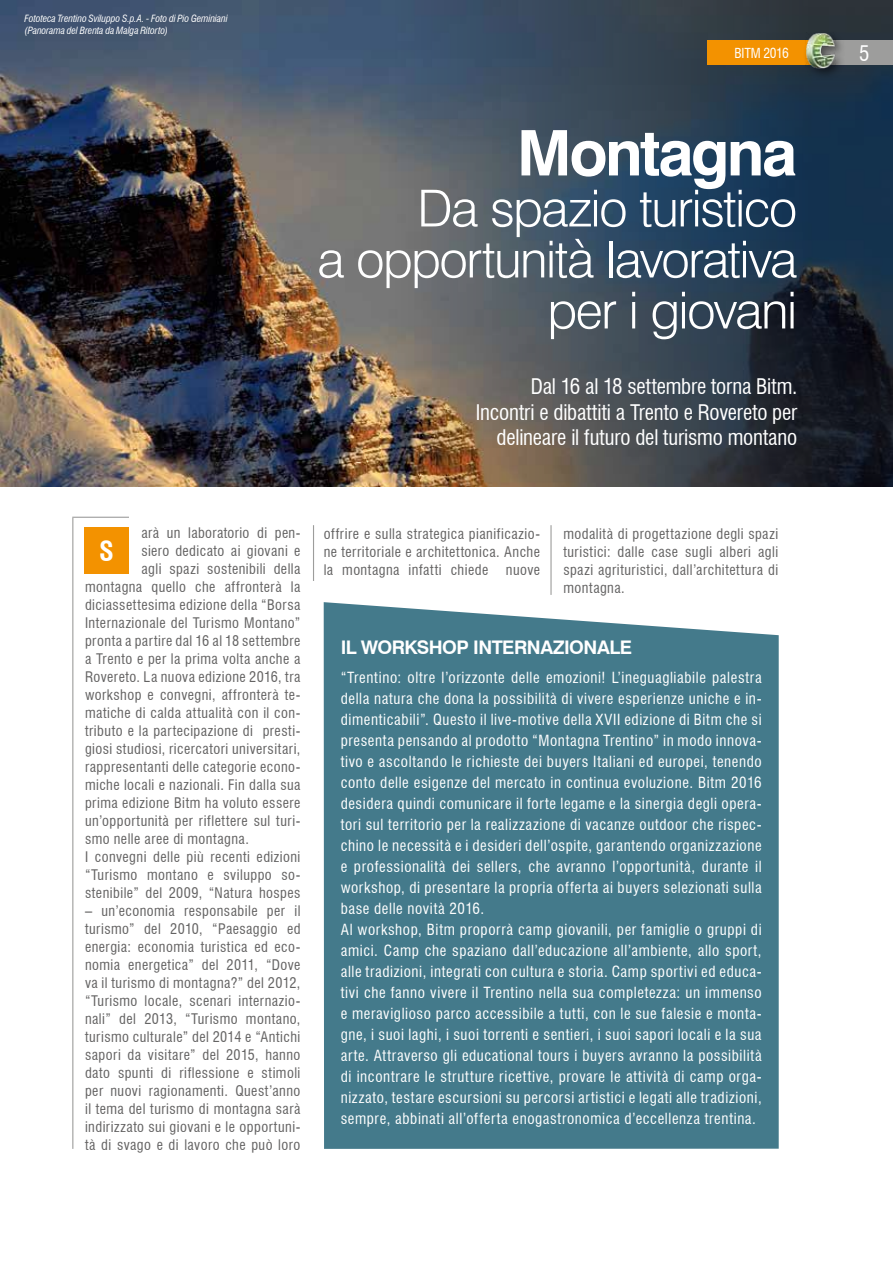
<style>
.page{position:relative;width:893px;height:1263px;background:#fff}
.page>*{position:absolute;margin:0;border:0;box-sizing:border-box;transform-origin:0 0}
.t1{font:700 63px "Swiss 721 BT";letter-spacing:-.04em;color:#fff}
.t2{font:300 51px/51px "Swiss 721 BT";letter-spacing:-.03em;color:#fff;text-align:right}
.t3{font:700 condensed 27px "Swiss 721 BT";color:#fff}
.t4{font:condensed 21px/25.5px "Swiss 721 BT";letter-spacing:-.01em;color:#fff;text-align:right}
.t5{font:700 18.75px "Swiss 721 BT";letter-spacing:-.03em;color:#fff}
.t6{font:condensed 15px/21px "Swiss 721 BT";letter-spacing:.04em;color:#fff}
.t7{font:condensed 14.25px/18px "Swiss 721 BT";letter-spacing:.03em;color:#646363;text-align:justify}
.t8{font:condensed 13.5px "Swiss 721 BT";letter-spacing:-.02em;color:#fff}
.t9{font:italic condensed 9.75px/11.2px "Swiss 721 BT";letter-spacing:-.005em;color:#fff}
</style>
<div class="page">
<img style="left:0;top:0;width:247px;height:487px">
<img style="left:247px;top:0;width:646px;height:487px">
<hr style="left:72px;top:518px;width:1px;height:631px;background:#9d9d9c">
<hr style="left:550px;top:525px;width:2px;height:70px;background:#9d9d9c">
<hr style="left:313px;top:525px;width:1px;height:56px;background:#9d9d9c">
<hr style="left:72px;top:517px;width:57px;height:1px;background:#9d9d9c">
<div style="left:84px;top:527px;width:45px;height:47px;background:#f39200"></div>
<div style="left:814px;top:41px;width:79px;height:24px;background:#9d9d9c"></div>
<div style="left:707px;top:41px;width:104px;height:24px;background:#f39200"></div>
<div style="left:802px;top:30px;width:44px;height:50px;background:#000;opacity:.5"></div>
<img style="left:805px;top:33px;width:30px;height:35px">
<div style="left:324px;top:602px;width:455px;height:547px;background:#447a8b"></div>
<p class="t9" style="left:25px;top:13px;width:205px">Fototeca Trentino Sviluppo S.p.A. - Foto di Pio Geminiani (Panorama del Brenta da Malga Ritorto)</p>
<p class="t8" style="left:734px;top:45px;width:56px">BITM 2016</p>
<h3 class="t4" style="left:859px;top:40px;width:12px">5</h3>
<h1 class="t1" style="left:517px;top:115px;width:282px">Montagna</h1>
<h2 class="t2" style="left:317px;top:182px;width:482px">Da spazio turistico<br>a opportunità lavorativa per i giovani</h2>
<h3 class="t4" style="left:476px;top:374px;width:323px">Dal 16 al 18 settembre torna Bitm.<br>Incontri e dibattiti a Trento e Rovereto per delineare il futuro del turismo montano</h3>
<p class="t7" style="left:141px;top:524px;width:161px">arà un laboratorio di pen-</p>
<p class="t7" style="left:141px;top:542px;width:161px">siero dedicato ai giovani e</p>
<p class="t7" style="left:141px;top:560px;width:161px">agli spazi sostenibili della</p>
<p class="t7" style="left:85px;top:578px;width:217px">montagna quello che affronterà la</p>
<p class="t7" style="left:85px;top:596px;width:217px">diciassettesima edizione della “Borsa</p>
<p class="t7" style="left:85px;top:614px;width:217px">Internazionale del Turismo Montano”</p>
<p class="t7" style="left:85px;top:632px;width:217px">pronta a partire dal 16 al 18 settembre</p>
<p class="t7" style="left:85px;top:650px;width:217px">a Trento e per la prima volta anche a</p>
<p class="t7" style="left:85px;top:668px;width:217px">Rovereto. La nuova edizione 2016, tra</p>
<p class="t7" style="left:85px;top:686px;width:217px">workshop e convegni, affronterà te-</p>
<p class="t7" style="left:85px;top:704px;width:217px">matiche di calda attualità con il con-</p>
<p class="t7" style="left:85px;top:722px;width:217px">tributo e la partecipazione di presti-</p>
<p class="t7" style="left:85px;top:740px;width:217px">giosi studiosi, ricercatori universitari,</p>
<p class="t7" style="left:85px;top:758px;width:217px">rappresentanti delle categorie econo-</p>
<p class="t7" style="left:85px;top:776px;width:217px">miche locali e nazionali. Fin dalla sua</p>
<p class="t7" style="left:85px;top:794px;width:217px">prima edizione Bitm ha voluto essere</p>
<p class="t7" style="left:85px;top:812px;width:217px">un’opportunità per riflettere sul turi-</p>
<p class="t7" style="left:85px;top:830px;width:165px">smo nelle aree di montagna.</p>
<p class="t7" style="left:85px;top:848px;width:217px">I convegni delle più recenti edizioni</p>
<p class="t7" style="left:85px;top:866px;width:217px">“Turismo montano e sviluppo so-</p>
<p class="t7" style="left:85px;top:884px;width:217px">stenibile” del 2009, “Natura hospes</p>
<p class="t7" style="left:85px;top:902px;width:217px">– un’economia responsabile per il turismo” del 2010, “Paesaggio ed energia: economia turistica ed eco&shy;nomia energetica” del 2011, “Dove va il turismo di montagna?” del 2012, “Turismo locale, scenari internazio&shy;nali” del 2013, “Turismo montano, turismo culturale” del 2014 e “Antichi sapori da visitare” del 2015, hanno dato spunti di riflessione e stimoli per nuovi ragionamenti. Quest’anno il tema del turismo di montagna sarà indirizzato sui giovani e le opportuni&shy;tà di svago e di lavoro che può loro</p>
<h3 class="t3" style="left:99px;top:535px;width:16px">s</h3>
<p class="t7" style="left:324px;top:525px;width:218px">offrire e sulla strategica pianificazio&shy;ne territoriale e architettonica. Anche la montagna infatti chiede nuove</p>
<p class="t7" style="left:563px;top:525px;width:216px">modalità di progettazione degli spazi turistici: dalle case sugli alberi agli spazi agrituristici, dall’architettura di montagna.</p>
<p class="t5" style="left:341px;top:636px;width:293px">IL WORKSHOP INTERNAZIONALE</p>
<p class="t6" style="left:341px;top:667px;width:423px">“Trentino: oltre l’orizzonte delle emozioni! L’ineguagliabile palestra della natura che dona la possibilità di vivere esperienze uniche e in&shy;dimenticabili”. Questo il live-motive della XVII edizione di Bitm che si presenta pensando al prodotto “Montagna Trentino” in modo innova&shy;tivo e ascoltando le richieste dei buyers Italiani ed europei, tenendo conto delle esigenze del mercato in continua evoluzione. Bitm 2016 desidera quindi comunicare il forte legame e la sinergia degli opera&shy;tori sul territorio per la realizzazione di vacanze outdoor che rispec&shy;chino le necessità e i desideri dell’ospite, garantendo organizzazione e professionalità dei sellers, che avranno l’opportunità, durante il workshop, di presentare la propria offerta ai buyers selezionati sulla base delle novità 2016.<br>Al workshop, Bitm proporrà camp giovanili, per famiglie o gruppi di amici. Camp che spaziano dall’educazione all’ambiente, allo sport, alle tradizioni, integrati con cultura e storia. Camp sportivi ed educa&shy;tivi che fanno vivere il Trentino nella sua completezza: un immenso e meraviglioso parco accessibile a tutti, con le sue falesie e monta&shy;gne, i suoi laghi, i suoi torrenti e sentieri, i suoi sapori locali e la sua arte. Attraverso gli educational tours i buyers avranno la possibilità di incontrare le strutture ricettive, provare le attività di camp orga&shy;nizzato, testare escursioni su percorsi artistici e legati alle tradizioni, sempre, abbinati all’offerta enogastronomica d’eccellenza trentina.</p>
</div>
